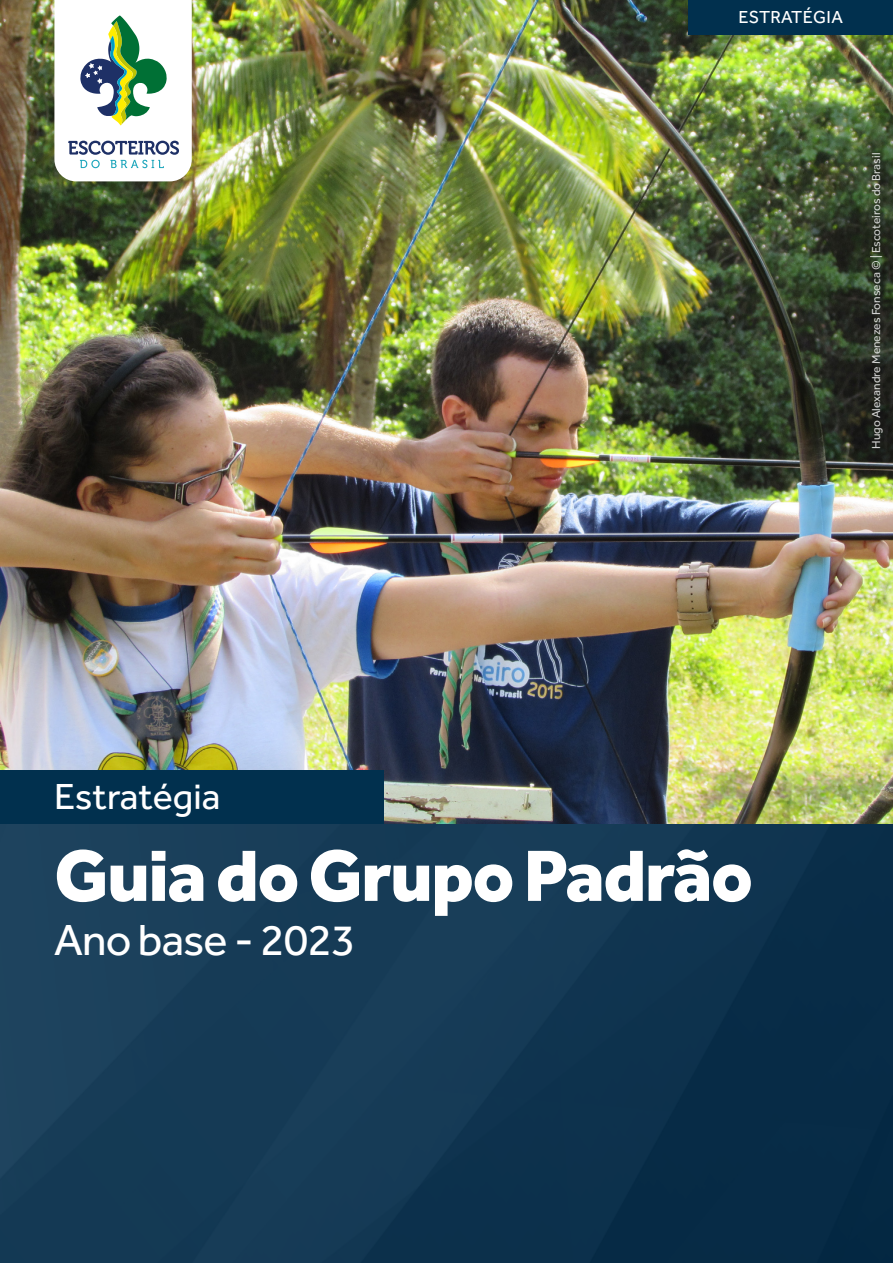
<style>
.page{position:relative;width:893px;height:1263px;background:#fff}
.page>*{position:absolute;margin:0;border:0;box-sizing:border-box;transform-origin:0 0}
.t1{font:800 75px "Effra";letter-spacing:-.02em;color:#fff}
.t2{font:45px "Effra";letter-spacing:-.02em;color:#fff}
.t3{font:37.5px "Effra";color:#fff}
.t4{font:18px "Effra";letter-spacing:.02em;color:#fff}
.t5{font:12px "Effra";color:#fff}
</style>
<div class="page">
<img style="left:0;top:0;width:893px;height:824px">
<div style="left:0;top:770px;width:384px;height:54px;background:#01304e"></div>
<svg style="left:54px;top:0;width:138px;height:181px"></svg>
<div style="left:688px;top:0;width:205px;height:34px;background:#01304e"></div>
<img style="left:0;top:824px;width:893px;height:439px">
<h3 class="t4" style="left:738px;top:6px;width:106px">ESTRATÉGIA</h3>
<p class="t5" style="left:869px;top:449px;width:298px;rotate:-90deg">Hugo Alexandre Menezes Fonseca © | Escoteiros do Brasil</p>
<h3 class="t3" style="left:54px;top:775px;width:168px">Estratégia</h3>
<h1 class="t1" style="left:54px;top:829px;width:700px">Guia do Grupo Padrão</h1>
<h2 class="t2" style="left:54px;top:914px;width:303px">Ano base - 2023</h2>
</div>
